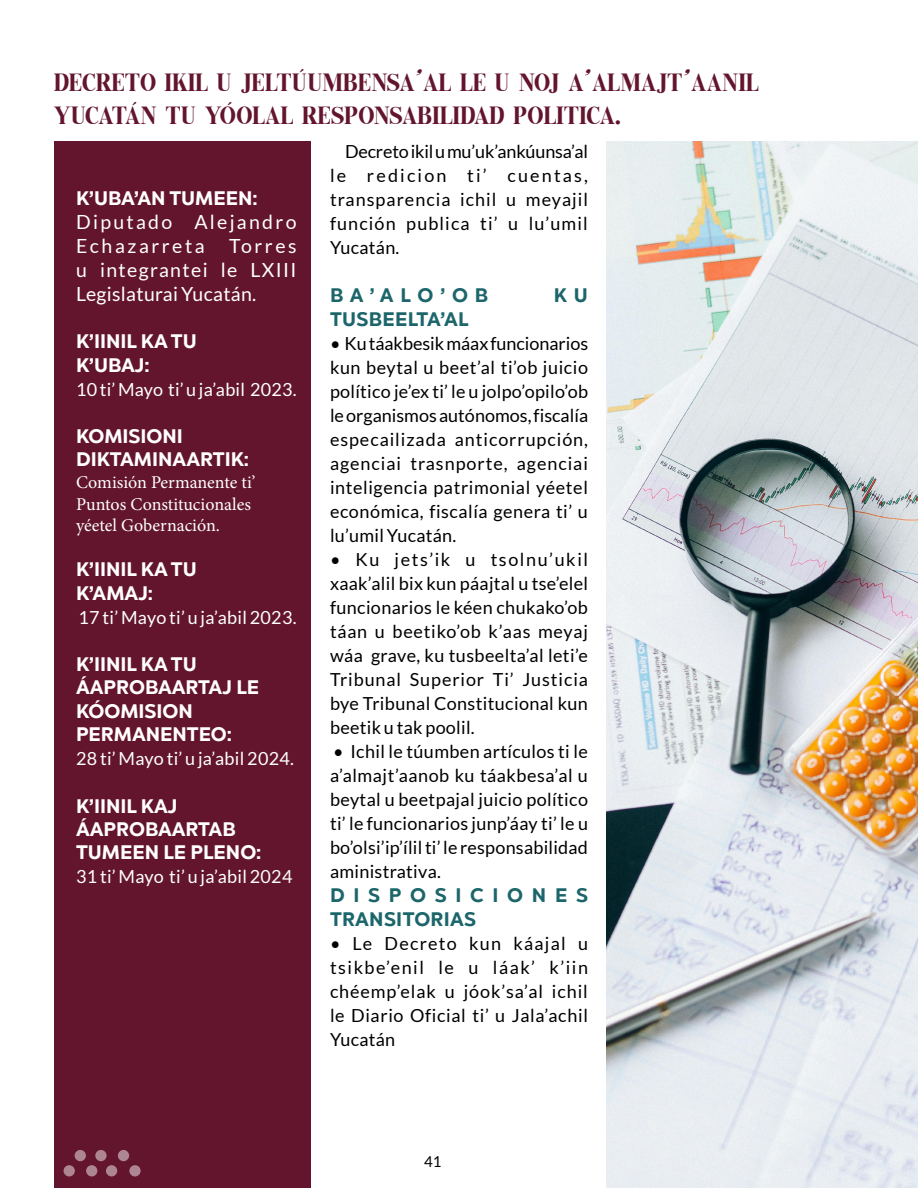
<style>
.page{position:relative;width:918px;height:1188px;background:#fff}
.page>*{position:absolute;margin:0;border:0;box-sizing:border-box;transform-origin:0 0}
.t1{font:25.5px/33px "The Billion Butterfly";color:#63152d}
.t2{font:700 19.5px/23.4px "Chronica Pro";color:#fff}
.t3{font:19.5px/24px "Lato";letter-spacing:.07em;color:#fff;text-align:justify}
.t4{font:700 19.5px/24px "Chronica Pro";letter-spacing:.44em;color:#1c666b}
.t5{font:700 19.5px "Chronica Pro";letter-spacing:.015em;color:#1c666b}
.t6{font:18px/24px "Lato";letter-spacing:.025em;color:#000;text-align:justify}
.t7{font:18px "Lato";letter-spacing:.015em;color:#fff}
.t8{font:18px/21.6px "Minion Pro";color:#fff}
.t9{font:15px "Lato";color:#000}
</style>
<div class="page">
<div style="left:55px;top:142px;width:256px;height:1046px;background:#63152d"></div>
<img style="left:606px;top:142px;width:312px;height:1046px">
<svg style="left:64px;top:1150px;width:77px;height:26px"></svg>
<h1 class="t1" style="left:54px;top:66px;width:707px">DECRETO IKIL U JELTÚUMBENSA’AL LE U NOJ A’ALMAJT’AANIL<br>YUCATÁN TU YÓOLAL RESPONSABILIDAD POLITICA.</h1>
<p class="t6" style="left:330px;top:140px;width:260px;text-indent:15px">Decreto ikil u mu’uk’ankúunsa’al le redicion ti’ cuentas, transparencia ichil u meyajil función publica ti’ u lu’umil Yucatán.</p>
<p class="t5" style="left:330px;top:283px;width:160px">BA’ALO’OB</p>
<p class="t5" style="left:554px;top:283px;width:36px">K U</p>
<p class="t5" style="left:330px;top:307px;width:140px">TUSBEELTA’AL</p>
<p class="t6" style="left:330px;top:332px;width:260px">• Ku táakbesik máax funcionarios kun beytal u beet’al ti’ob juicio político je’ex ti’ le u jolpo’opilo’ob le organismos autónomos, fiscalía especailizada anticorrupción, agenciai trasnporte, agenciai inteligencia patrimonial yéetel económica, fiscalía genera ti’ u lu’umil Yucatán.</p>
<p class="t6" style="left:330px;top:548px;width:260px">• Ku jets’ik u tsolnu’ukil xaak’alil bix kun páajtal u tse’elel funcionarios le kéen chukako’ob táan u beetiko’ob k’aas meyaj wáa grave, ku tusbeelta’al leti’e Tribunal Superior Ti’ Justicia bye Tribunal Constitucional kun beetik u tak poolil.</p>
<p class="t6" style="left:330px;top:740px;width:260px">• Ichil le túumben artículos ti le a’almajt’aanob ku táakbesa’al u beytal u beetpajal juicio político ti’ le funcionarios junp’áay ti’ le u bo’olsi’ip’ílil ti’ le responsabilidad aministrativa.</p>
<p class="t4" style="left:330px;top:883px;width:260px">DISPOSICIONES<br>TRANSITORIAS</p>
<p class="t6" style="left:330px;top:932px;width:260px">• Le Decreto kun káajal u tsikbe’enil le u láak’ k’iin chéemp’elak u jóok’sa’al ichil le Diario Oficial ti’ u Jala’achil Yucatán</p>
<p class="t2" style="left:76px;top:186px;width:183px">K’UBA’AN TUMEEN:</p>
<p class="t3" style="left:76px;top:210px;width:222px">Diputado Alejandro Echazarreta Torres u integrantei le LXIII Legislaturai Yucatán.</p>
<p class="t2" style="left:76px;top:329px;width:122px">K’IINIL KA TU<br>K’UBAJ:</p>
<p class="t7" style="left:76px;top:379px;width:222px">10 ti’ Mayo ti’ u ja’abil 2023.</p>
<p class="t2" style="left:76px;top:424px;width:174px">KOMISIONI<br>DIKTAMINAARTIK:</p>
<p class="t8" style="left:76px;top:471px;width:181px">Comisión Permanente ti’<br>Puntos Constitucionales yéetel Gobernación.</p>
<p class="t2" style="left:76px;top:557px;width:122px">K’IINIL KA TU<br>K’AMAJ:</p>
<p class="t7" style="left:79px;top:607px;width:219px">17 ti’ Mayo ti’ u ja’abil 2023.</p>
<p class="t2" style="left:76px;top:652px;width:185px">K’IINIL KA TU<br>ÁAPROBAARTAJ LE<br>KÓOMISION<br>PERMANENTEO:</p>
<p class="t7" style="left:76px;top:749px;width:219px">28 ti’ Mayo ti’ u ja’abil 2024.</p>
<p class="t2" style="left:76px;top:794px;width:187px">K’IINIL KAJ<br>ÁAPROBAARTAB<br>TUMEEN LE PLENO:</p>
<p class="t7" style="left:76px;top:867px;width:218px">31 ti’ Mayo ti’ u ja’abil 2024</p>
<p class="t9" style="left:424px;top:1153px;width:19px">41</p>
</div>
